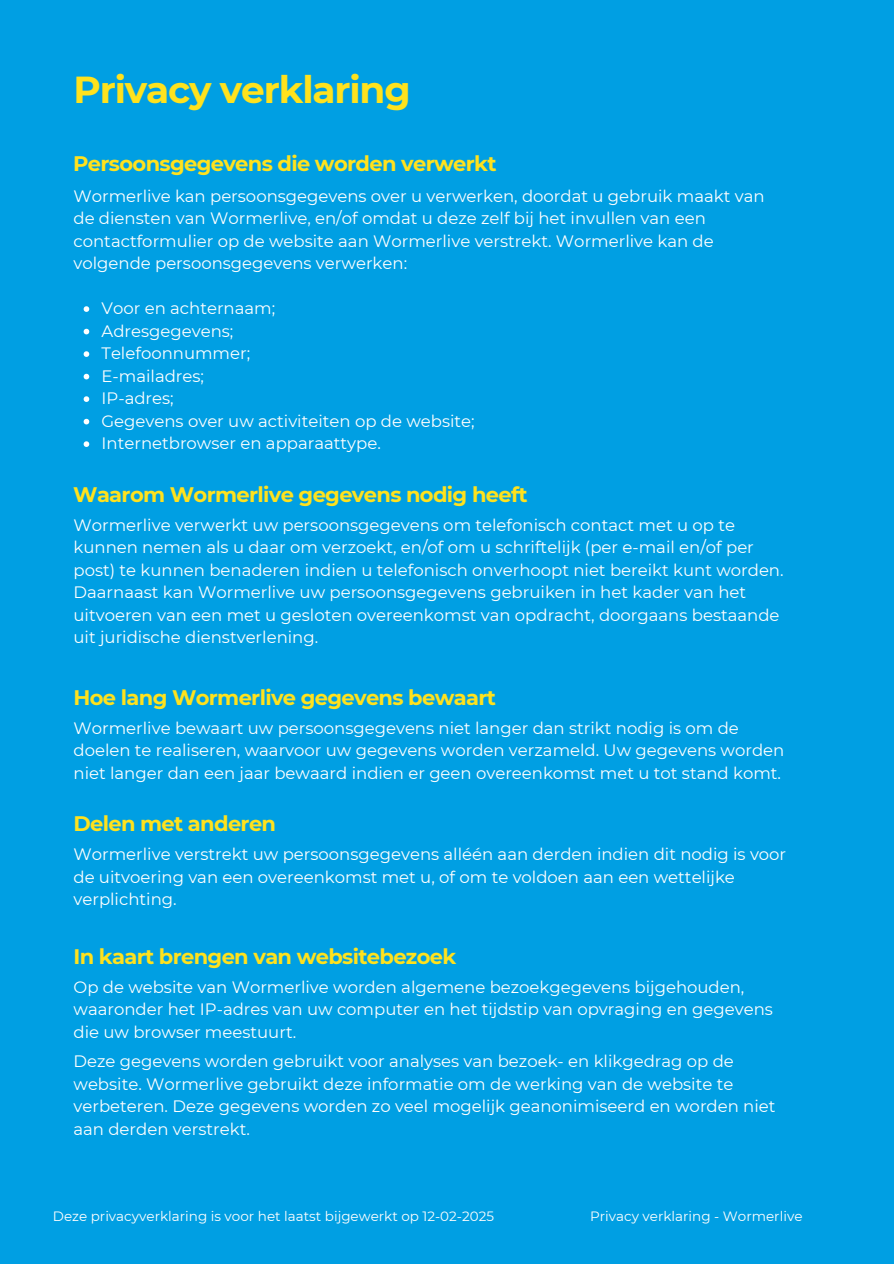
<style>
.page{position:relative;width:894px;height:1264px;background:#fff}
.page>*{position:absolute;margin:0;border:0;box-sizing:border-box;transform-origin:0 0}
.t1{font:700 37.5px "Montserrat";letter-spacing:-.03em;color:#ffe21d}
.t2{font:700 21px "Montserrat";letter-spacing:-.03em;color:#ffe21d}
.t3{font:16.5px/22.5px "Montserrat";color:#fff}
.t4{font:13.5px "Montserrat";color:#fff}
</style>
<div class="page">
<div style="left:0;top:0;width:893px;height:1263px;background:#009fe3"></div>
<svg style="left:84px;top:306px;width:5px;height:6px"></svg>
<svg style="left:84px;top:329px;width:5px;height:5px"></svg>
<svg style="left:84px;top:351px;width:5px;height:6px"></svg>
<svg style="left:84px;top:374px;width:5px;height:5px"></svg>
<svg style="left:84px;top:396px;width:5px;height:6px"></svg>
<svg style="left:84px;top:419px;width:5px;height:5px"></svg>
<svg style="left:84px;top:441px;width:5px;height:6px"></svg>
<h2 class="t1" style="left:73px;top:67px;width:338px">Privacy verklaring</h2>
<h3 class="t2" style="left:73px;top:151px;width:424px">Persoonsgegevens die worden verwerkt</h3>
<p class="t3" style="left:73px;top:184px;width:692px">Wormerlive kan persoonsgegevens over u verwerken, doordat u gebruik maakt van de diensten van Wormerlive, en/of omdat u deze zelf bij het invullen van een contactformulier op de website aan Wormerlive verstrekt. Wormerlive kan de volgende persoonsgegevens verwerken:</p>
<p class="t3" style="left:101px;top:297px;width:175px">Voor en achternaam;</p>
<p class="t3" style="left:101px;top:319px;width:133px">Adresgegevens;</p>
<p class="t3" style="left:101px;top:342px;width:150px">Telefoonnummer;</p>
<p class="t3" style="left:101px;top:364px;width:104px">E-mailadres;</p>
<p class="t3" style="left:101px;top:387px;width:74px">IP-adres;</p>
<p class="t3" style="left:101px;top:409px;width:374px">Gegevens over uw activiteiten op de website;</p>
<h2 class="t3" style="left:101px;top:432px;width:281px">Internetbrowser en apparaattype.</h2>
<h3 class="t2" style="left:73px;top:481px;width:456px">Waarom Wormerlive gegevens nodig heeft</h3>
<h1 class="t3" style="left:73px;top:513px;width:711px">Wormerlive verwerkt uw persoonsgegevens om telefonisch contact met u op te kunnen nemen als u daar om verzoekt, en/of om u schriftelijk (per e-mail en/of per post) te kunnen benaderen indien u telefonisch onverhoopt niet bereikt kunt worden.<br>Daarnaast kan Wormerlive uw persoonsgegevens gebruiken in het kader van het uitvoeren van een met u gesloten overeenkomst van opdracht, doorgaans bestaande uit juridische dienstverlening.</h1>
<h2 class="t2" style="left:73px;top:684px;width:424px">Hoe lang Wormerlive gegevens bewaart</h2>
<h3 class="t3" style="left:73px;top:716px;width:712px">Wormerlive bewaart uw persoonsgegevens niet langer dan strikt nodig is om de doelen te realiseren, waarvoor uw gegevens worden verzameld. Uw gegevens worden niet langer dan een jaar bewaard indien er geen overeenkomst met u tot stand komt.</h3>
<h2 class="t2" style="left:73px;top:811px;width:204px">Delen met anderen</h2>
<h3 class="t3" style="left:73px;top:843px;width:714px">Wormerlive verstrekt uw persoonsgegevens alléén aan derden indien dit nodig is voor de uitvoering van een overeenkomst met u, of om te voldoen aan een wettelijke verplichting.</h3>
<h2 class="t2" style="left:73px;top:943px;width:384px">In kaart brengen van websitebezoek</h2>
<h3 class="t3" style="left:73px;top:975px;width:700px">Op de website van Wormerlive worden algemene bezoekgegevens bijgehouden, waaronder het IP-adres van uw computer en het tijdstip van opvraging en gegevens die uw browser meestuurt.</h3>
<h3 class="t3" style="left:73px;top:1049px;width:703px">Deze gegevens worden gebruikt voor analyses van bezoek- en klikgedrag op de website. Wormerlive gebruikt deze informatie om de werking van de website te verbeteren. Deze gegevens worden zo veel mogelijk geanonimiseerd en worden niet aan derden verstrekt.</h3>
<p class="t4" style="left:53px;top:1208px;width:442px">Deze privacyverklaring is voor het laatst bijgewerkt op 12-02-2025</p>
<p class="t4" style="left:590px;top:1208px;width:214px">Privacy verklaring - Wormerlive</p>
</div>
